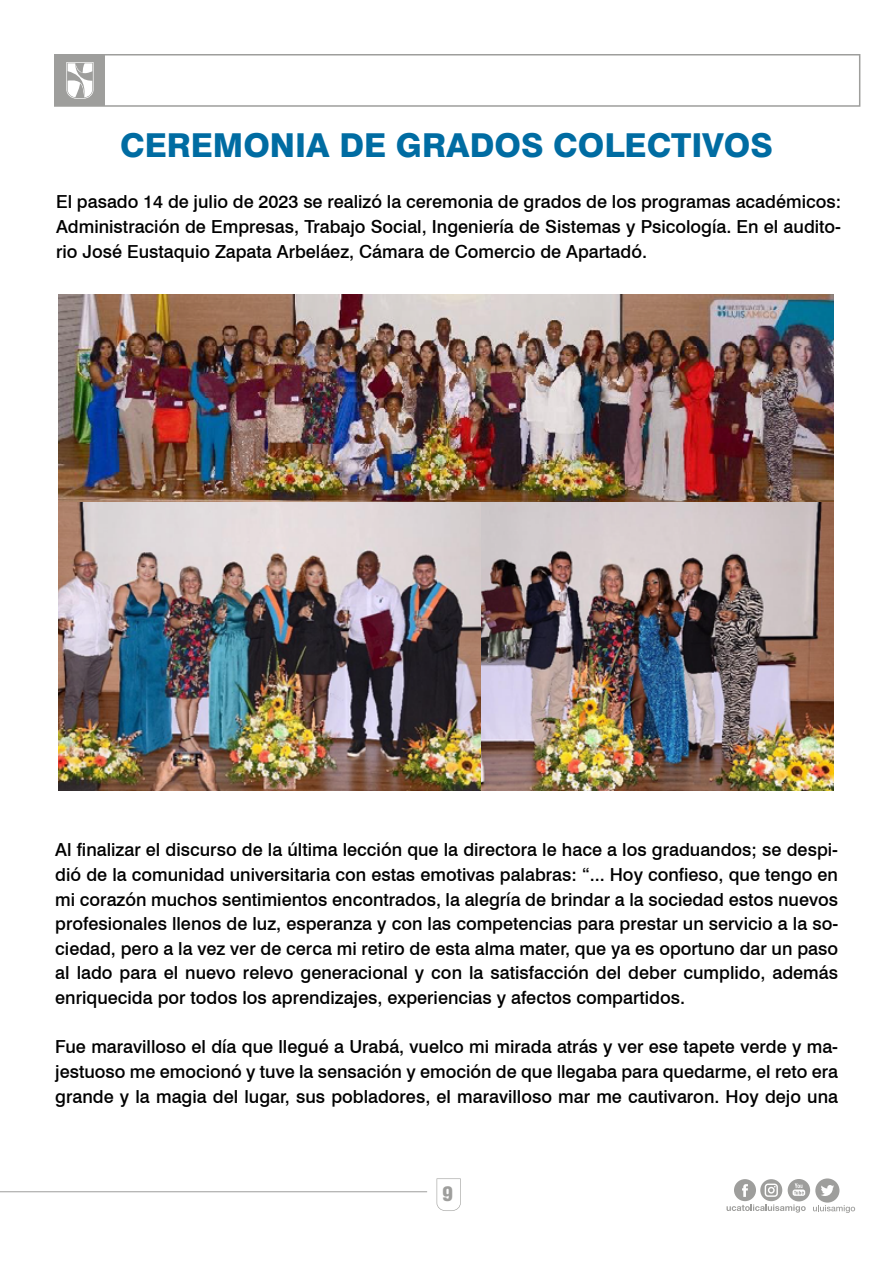
<style>
.page{position:relative;width:893px;height:1263px;background:#fff}
.page>*{position:absolute;margin:0;border:0;box-sizing:border-box;transform-origin:0 0}
.t1{font:800 33px "Swiss 721 BT";color:#006ca2}
.t2{font:700 21px "Helvetica Con BQ";color:#9e9e9c}
.t3{font:500 18px/24.6px "Swiss 721 BT";color:#000;text-align:justify}
</style>
<div class="page">
<svg style="left:726px;top:1178px;width:129px;height:35px"></svg>
<svg style="left:437px;top:1178px;width:24px;height:33px"></svg>
<div style="left:54px;top:54px;width:806px;height:53px;border:2px solid #9e9e9c"></div>
<div style="left:55px;top:55px;width:50px;height:51px;background:#9e9e9c"></div>
<svg style="left:66px;top:62px;width:28px;height:37px"></svg>
<hr style="left:0;top:1191px;width:427px;height:1px;background:#9e9e9c">
<img style="left:59px;top:294px;width:775px;height:497px">
<h1 class="t1" style="left:120px;top:125px;width:654px">CEREMONIA DE GRADOS COLECTIVOS</h1>
<p class="t3" style="left:56px;top:190px;width:786px">El pasado 14 de julio de 2023 se realizó la ceremonia de grados de los programas académicos:<br>Administración de Empresas, Trabajo Social, Ingeniería de Sistemas y Psicología. En el audito&shy;rio José Eustaquio Zapata Arbeláez, Cámara de Comercio de Apartadó.</p>
<p class="t3" style="left:55px;top:837px;width:784px">Al finalizar el discurso de la última lección que la directora le hace a los graduandos; se despi&shy;dió de la comunidad universitaria con estas emotivas palabras: “... Hoy confieso, que tengo en mi corazón muchos sentimientos encontrados, la alegría de brindar a la sociedad estos nuevos profesionales llenos de luz, esperanza y con las competencias para prestar un servicio a la so&shy;ciedad, pero a la vez ver de cerca mi retiro de esta alma mater, que ya es oportuno dar un paso al lado para el nuevo relevo generacional y con la satisfacción del deber cumplido, además enriquecida por todos los aprendizajes, experiencias y afectos compartidos.</p>
<p class="t3" style="left:55px;top:1034px;width:784px">Fue maravilloso el día que llegué a Urabá, vuelco mi mirada atrás y ver ese tapete verde y ma&shy;jestuoso me emocionó y tuve la sensación y emoción de que llegaba para quedarme, el reto era grande y la magia del lugar, sus pobladores, el maravilloso mar me cautivaron. Hoy dejo una</p>
<p class="t2" style="left:443px;top:1182px;width:12px">9</p>
</div>
